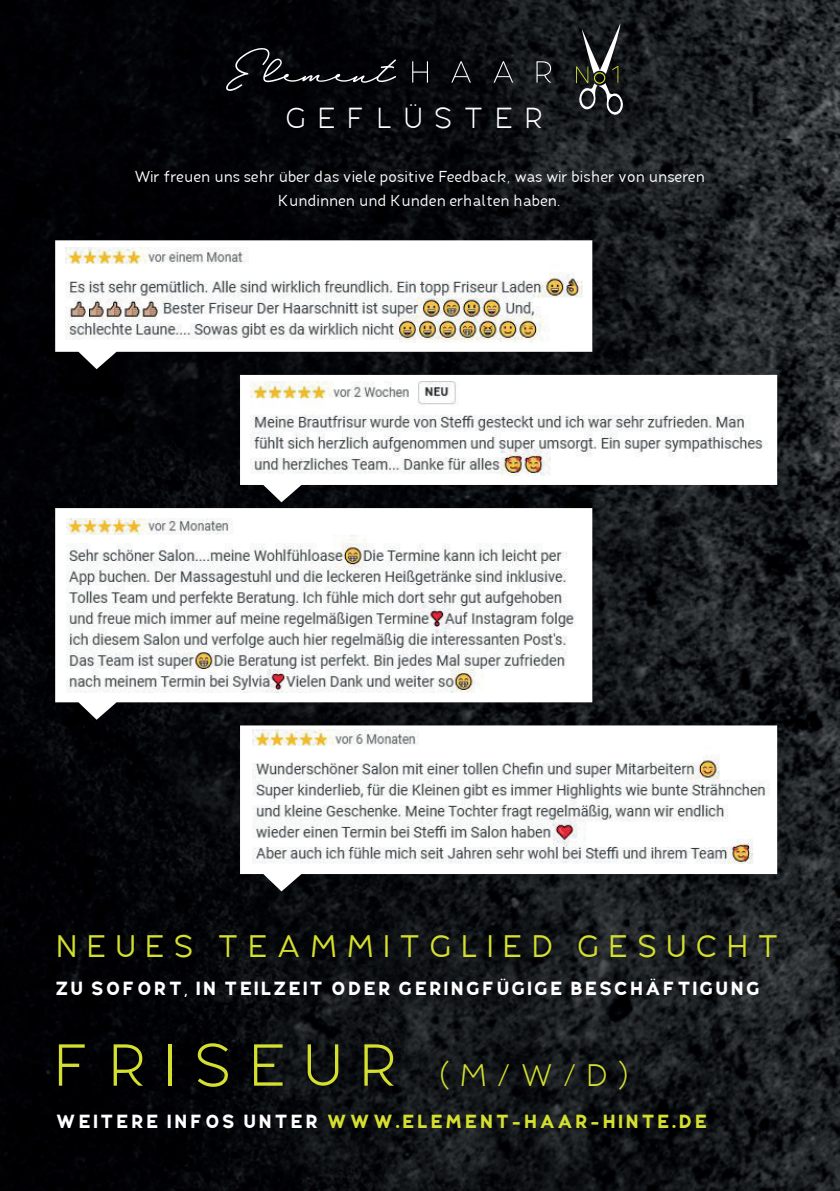
<style>
.page{position:relative;width:840px;height:1191px;background:#fff}
.page>*{position:absolute;margin:0;border:0;box-sizing:border-box;transform-origin:0 0}
.t1{font:300 56.4px "Fibon Neue";letter-spacing:.25em;color:#d5df2f}
.t2{font:29.6px "Fibon Neue";letter-spacing:.25em;color:#d5df2f}
.t3{font:300 27.6px "Fibon Neue";letter-spacing:.35em;color:#fff}
.t4{font:800 18.2px "Fibon Neue";letter-spacing:.08em;color:#fff}
.t5{font:800 18.2px "Fibon Neue";letter-spacing:.1em;color:#d5df2f}
.t6{font:15.2px/24.2px "Fibon Neue";color:#fff;text-align:center}
.s1{font-size:29.6px}
.s2{color:#fff}
</style>
<div class="page">
<img style="left:0;top:1px;width:839px;height:1190px">
<svg style="left:575px;top:23px;width:47px;height:92px;background:#3d403e"></svg>
<svg style="left:226px;top:48px;width:170px;height:43px;background:#17181b"></svg>
<svg style="left:412px;top:61px;width:16px;height:22px"></svg>
<svg style="left:451px;top:61px;width:19px;height:22px"></svg>
<svg style="left:493px;top:61px;width:20px;height:22px"></svg>
<svg style="left:536px;top:61px;width:15px;height:22px"></svg>
<div style="left:228px;top:363px;width:561px;height:150px;background:#000001;opacity:.31"></div>
<svg style="left:240px;top:375px;width:536px;height:127px"></svg>
<img style="left:250px;top:381px;width:517px;height:94px">
<div style="left:43px;top:228px;width:561px;height:152px;background:#000001;opacity:.31"></div>
<svg style="left:55px;top:240px;width:537px;height:129px"></svg>
<img style="left:65px;top:247px;width:517px;height:95px">
<div style="left:43px;top:496px;width:561px;height:235px;background:#000001;opacity:.31"></div>
<svg style="left:55px;top:508px;width:537px;height:211px"></svg>
<img style="left:67px;top:518px;width:513px;height:174px">
<div style="left:228px;top:713px;width:561px;height:189px;background:#000001;opacity:.31"></div>
<svg style="left:240px;top:725px;width:536px;height:166px"></svg>
<img style="left:252px;top:729px;width:520px;height:138px">
<h3 class="t3" style="left:284px;top:100px;width:261px">GEFLÜSTER</h3>
<p class="t6" style="left:134px;top:164px;width:572px">Wir freuen uns sehr über das viele positive Feedback, was wir bisher von unseren<br>Kundinnen und Kunden erhalten haben.</p>
<h2 class="t2" style="left:55px;top:926px;width:725px">NEUES TEAMMITGLIED GESUCHT</h2>
<p class="t4" style="left:55px;top:976px;width:706px">ZU SOFORT, IN TEILZEIT ODER GERINGFÜGIGE BESCHÄFTIGUNG</p>
<h1 class="t1" style="left:52px;top:1028px;width:578px">FRISEUR <span class="s1">(M/W/D)</span></h1>
<p class="t5" style="left:55px;top:1109px;width:653px"><span class="s2">WEITERE INFOS UNTER</span> WWW.ELEMENT-HAAR-HINTE.DE</p>
</div>
